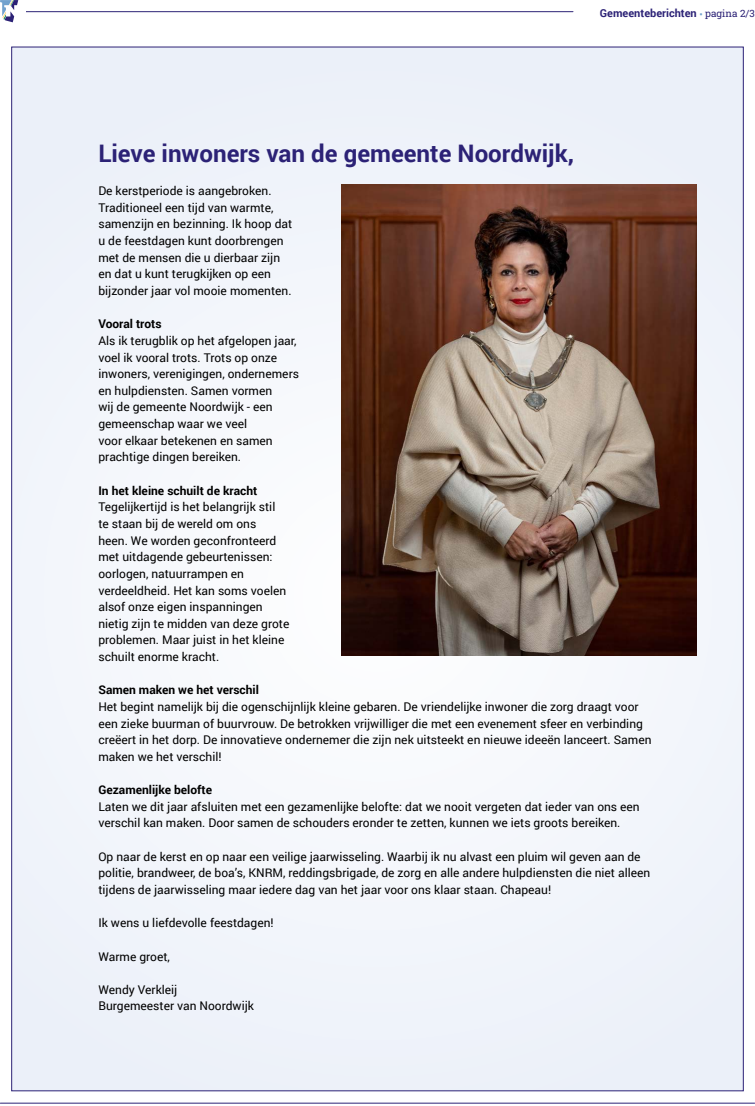
<style>
.page{position:relative;width:755px;height:1106px;background:#fff}
.page>*{position:absolute;margin:0;border:0;box-sizing:border-box;transform-origin:0 0}
._07_Kopje_Alinea_11pt{font:700 24.1px "Roboto";color:#2c2276}
._02_Body_Tekst-Plain{font:12px/16.6px "Roboto";color:#000}
.t1{font:700 11px "Roboto";color:#2c2276}
.s1{font-family:"Roboto Slab";font-weight:400;font-size:10px}
.s2{font-weight:700}
</style>
<div class="page">
<hr style="left:26px;top:11px;width:546px;height:1px;background:#2c2276">
<svg style="left:0;top:0;width:18px;height:22px"></svg>
<hr style="left:0;top:1102px;width:754px;height:1px;background:#2c2276">
<div style="left:13px;top:49px;width:728px;height:1040px;background:#f1f4fa"></div>
<img style="left:341px;top:185px;width:355px;height:470px">
<p class="t1" style="left:599px;top:5px;width:156px">Gemeenteberichten <sub>•</sub> <span class="s1">pagina 2/3</span></p>
<p class="_07_Kopje_Alinea_11pt" style="left:98px;top:136px;width:476px">Lieve inwoners van de gemeente Noordwijk,</p>
<p class="_02_Body_Tekst-Plain" style="left:98px;top:182px;width:195px">De kerstperiode is aangebroken.<br>Traditioneel een tijd van warmte, samenzijn en bezinning. Ik hoop dat u de feestdagen kunt doorbrengen met de mensen die u dierbaar zijn en dat u kunt terugkijken op een bijzonder jaar vol mooie momenten.</p>
<p class="_02_Body_Tekst-Plain" style="left:98px;top:315px;width:202px"><span class="s2">Vooral trots<br></span>Als ik terugblik op het afgelopen jaar, voel ik vooral trots. Trots op onze inwoners, verenigingen, ondernemers en hulpdiensten. Samen vormen<br>wij de gemeente Noordwijk - een gemeenschap waar we veel<br>voor elkaar betekenen en samen prachtige dingen bereiken.</p>
<p class="_02_Body_Tekst-Plain" style="left:98px;top:481px;width:192px"><span class="s2">In het kleine schuilt de kracht<br></span>Tegelijkertijd is het belangrijk stil<br>te staan bij de wereld om ons<br>heen. We worden geconfronteerd met uitdagende gebeurtenissen: oorlogen, natuurrampen en verdeeldheid. Het kan soms voelen alsof onze eigen inspanningen nietig zijn te midden van deze grote problemen. Maar juist in het kleine schuilt enorme kracht.</p>
<p class="_02_Body_Tekst-Plain" style="left:98px;top:681px;width:554px"><span class="s2">Samen maken we het verschil<br></span>Het begint namelijk bij die ogenschijnlijk kleine gebaren. De vriendelijke inwoner die zorg draagt voor een zieke buurman of buurvrouw. De betrokken vrijwilliger die met een evenement sfeer en verbinding creëert in het dorp. De innovatieve ondernemer die zijn nek uitsteekt en nieuwe ideeën lanceert. Samen maken we het verschil!</p>
<p class="_02_Body_Tekst-Plain" style="left:98px;top:781px;width:542px"><span class="s2">Gezamenlijke belofte<br></span>Laten we dit jaar afsluiten met een gezamenlijke belofte: dat we nooit vergeten dat ieder van ons een verschil kan maken. Door samen de schouders eronder te zetten, kunnen we iets groots bereiken.</p>
<p class="_02_Body_Tekst-Plain" style="left:98px;top:847px;width:553px">Op naar de kerst en op naar een veilige jaarwisseling. Waarbij ik nu alvast een pluim wil geven aan de politie, brandweer, de boa’s, KNRM, reddingsbrigade, de zorg en alle andere hulpdiensten die niet alleen tijdens de jaarwisseling maar iedere dag van het jaar voor ons klaar staan. Chapeau!</p>
<p class="_02_Body_Tekst-Plain" style="left:98px;top:914px;width:177px">Ik wens u liefdevolle feestdagen!</p>
<p class="_02_Body_Tekst-Plain" style="left:98px;top:947px;width:73px">Warme groet,</p>
<p class="_02_Body_Tekst-Plain" style="left:98px;top:980px;width:157px">Wendy Verkleij<br>Burgemeester van Noordwijk</p>
</div>
